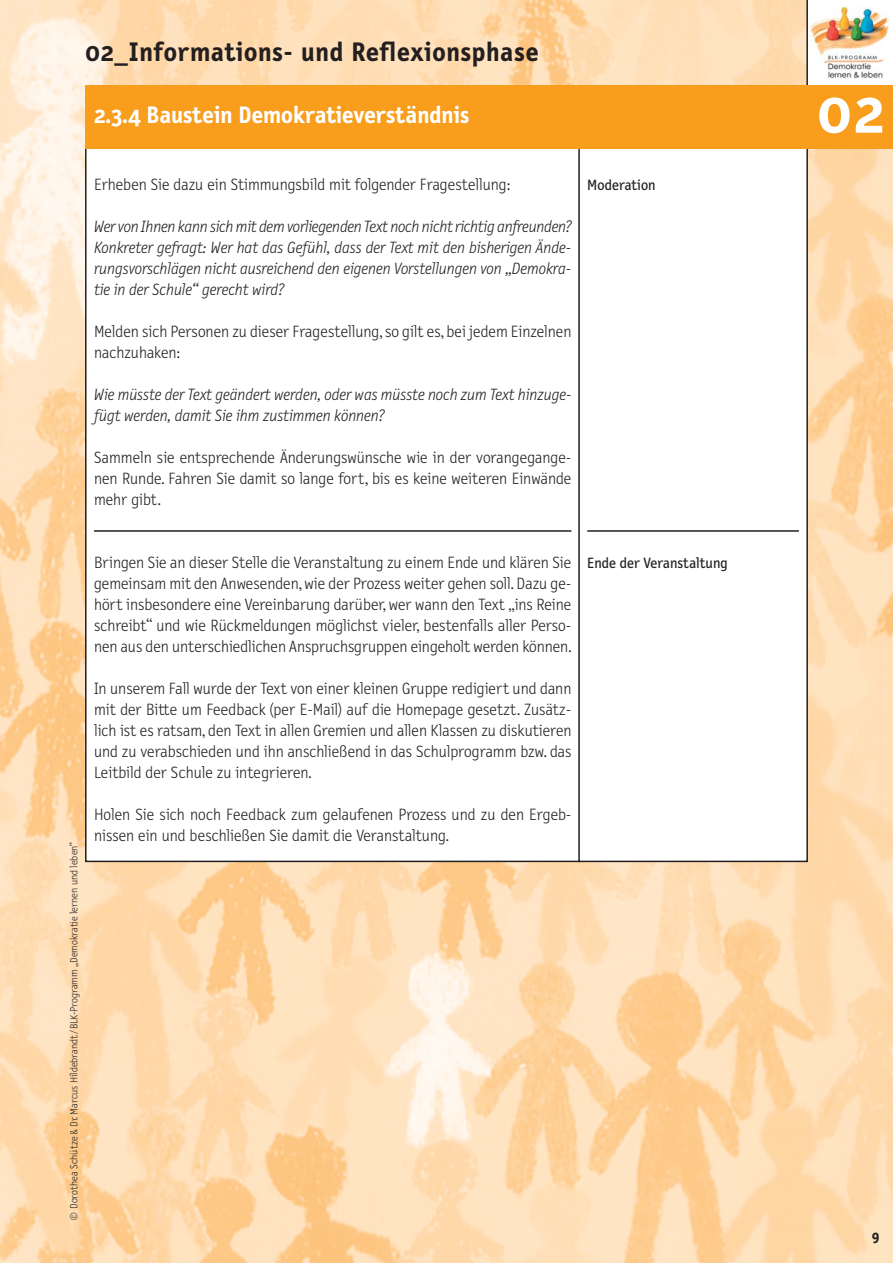
<style>
.page{position:relative;width:893px;height:1263px;background:#fff}
.page>*{position:absolute;margin:0;border:0;box-sizing:border-box;transform-origin:0 0}
.t1{font:700 63px "Letter Gothic Text";color:#fff}
.t2{font:700 27px "Letter Gothic Text";letter-spacing:.03em;color:#231f20}
.t3{font:700 24px "Letter Gothic Text";color:#fff}
.t4{font:300 16.5px/21px "Letter Gothic Text";color:#231f20;text-align:justify}
.t5{font:italic 300 16.5px/21px "Letter Gothic Text";color:#231f20;text-align:justify}
.t6{font:15px "Letter Gothic Text";color:#231f20}
.t7{font:700 15px "Letter Gothic Text";color:#231f20}
.t8{font:300 10.5px "Letter Gothic Text";color:#231f20}
</style>
<div class="page">
<img style="left:0;top:0;width:893px;height:1263px">
<div style="left:808px;top:0;width:85px;height:85px;background:#fff"></div>
<img style="left:809px;top:6px;width:80px;height:73px">
<hr style="left:806px;top:0;width:2px;height:111px;background:#231f20">
<div style="left:86px;top:141px;width:494px;height:720px;background:#fff"></div>
<div style="left:579px;top:141px;width:228px;height:720px;background:#fff"></div>
<div style="left:578px;top:140px;width:230px;height:722px;border:2px solid #231f20"></div>
<div style="left:85px;top:85px;width:724px;height:64px;background:#f99d1c"></div>
<div style="left:808px;top:85px;width:85px;height:64px;background:#f99d1c"></div>
<hr style="left:587px;top:530px;width:212px;height:2px;background:#231f20">
<hr style="left:94px;top:530px;width:477px;height:2px;background:#231f20">
<h2 class="t2" style="left:85px;top:42px;width:455px">02_Informations- und Reflexionsphase</h2>
<h3 class="t3" style="left:94px;top:106px;width:377px">2.3.4 Baustein Demokratieverständnis</h3>
<h1 class="t1" style="left:817px;top:88px;width:69px">02</h1>
<p class="t4" style="left:94px;top:175px;width:418px">Erheben Sie dazu ein Stimmungsbild mit folgender Fragestellung:</p>
<p class="t5" style="left:94px;top:217px;width:479px">Wer von Ihnen kann sich mit dem vorliegenden Text noch nicht richtig anfreunden?<br>Konkreter gefragt: Wer hat das Gefühl, dass der Text mit den bisherigen Ände&shy;rungsvorschlägen nicht ausreichend den eigenen Vorstellungen von „Demo kra - tie in der Schule“ gerecht wird?</p>
<p class="t4" style="left:94px;top:322px;width:479px">Melden sich Personen zu dieser Fragestellung, so gilt es, bei jedem Einzelnen nachzuhaken:</p>
<p class="t5" style="left:94px;top:385px;width:479px">Wie müsste der Text geändert werden, oder was müsste noch zum Text hinzuge&shy;fügt werden, damit Sie ihm zustimmen können?</p>
<p class="t4" style="left:94px;top:448px;width:479px">Sammeln sie entsprechende Änderungswünsche wie in der vorangegange&shy;nen Runde. Fahren Sie damit so lange fort, bis es keine weiteren Einwände mehr gibt.</p>
<p class="t6" style="left:587px;top:179px;width:70px">Moderation</p>
<p class="t8" style="left:70px;top:1221px;width:381px;rotate:-90deg">© Dorothea Schütze &amp; Dr. Marcus Hildebrandt / BLK-Programm „Demokratie lernen und leben“</p>
<p class="t4" style="left:94px;top:553px;width:479px">Bringen Sie an dieser Stelle die Veranstaltung zu einem Ende und klären Sie gemeinsam mit den Anwesenden, wie der Prozess weiter gehen soll. Dazu ge - hört insbesondere eine Vereinbarung darüber, wer wann den Text „ins Reine schreibt“ und wie Rückmeldungen möglichst vieler, bestenfalls aller Per so - nen aus den unterschiedlichen Anspruchsgruppen eingeholt werden können.</p>
<p class="t4" style="left:94px;top:679px;width:479px">In unserem Fall wurde der Text von einer kleinen Gruppe redigiert und dann mit der Bitte um Feedback (per E-Mail) auf die Homepage gesetzt. Zu sätz - lich ist es ratsam, den Text in allen Gremien und allen Klassen zu diskutieren und zu verabschieden und ihn anschließend in das Schulprogramm bzw. das Leitbild der Schule zu integrieren.</p>
<p class="t4" style="left:94px;top:805px;width:479px">Holen Sie sich noch Feedback zum gelaufenen Prozess und zu den Ergeb - nissen ein und beschließen Sie damit die Veranstaltung.</p>
<p class="t6" style="left:587px;top:557px;width:142px">Ende der Veranstaltung</p>
<p class="t7" style="left:872px;top:1230px;width:9px">9</p>
</div>
